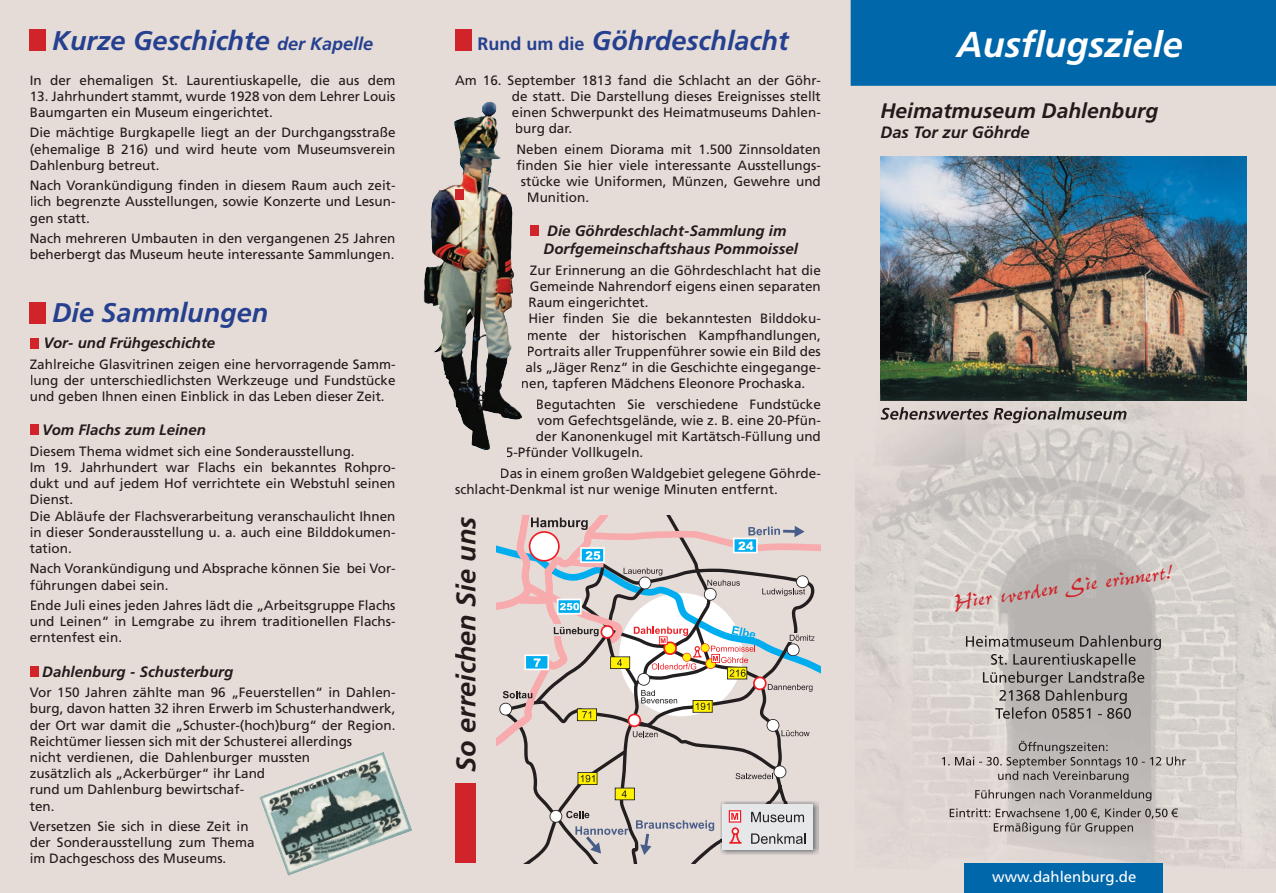
<style>
.page{position:relative;width:1276px;height:893px;background:#e5dcd8}
.page>*{position:absolute;margin:0;border:0;box-sizing:border-box;transform-origin:0 0}
.t1{font:italic 700 36px "Frutiger";color:#fff}
.t2{font:italic 700 27px "Frutiger";color:#25408f}
.t3{font:italic 700 27px "Frutiger";color:#221b1b}
.t4{font:24px "Pepita";color:#d1232a}
.t5{font:italic 700 21px "Frutiger";color:#221b1b}
.t6{font:italic 700 16.5px "Frutiger";color:#221b1b}
.t7{font:italic 700 15px/18px "Frutiger";color:#221b1b}
.t8{font:15px "Frutiger";color:#fff}
.t9{font:13.5px/16.2px "Frutiger";color:#221b1b}
.s1{font-size:18px}
.s2{font-style:normal;font-size:18px}
</style>
<div class="page">
<img style="left:855px;top:393px;width:421px;height:475px">
<div style="left:850px;top:0;width:426px;height:86px;background:#0067aa"></div>
<div style="left:964px;top:863px;width:198px;height:30px;background:#0067aa"></div>
<img style="left:880px;top:156px;width:366px;height:245px">
<img style="left:966px;top:635px;width:195px;height:15px">
<img style="left:991px;top:653px;width:144px;height:15px">
<img style="left:983px;top:671px;width:161px;height:15px">
<img style="left:999px;top:689px;width:127px;height:15px">
<img style="left:995px;top:707px;width:136px;height:12px">
<img style="left:1018px;top:741px;width:89px;height:13px">
<img style="left:942px;top:756px;width:243px;height:12px">
<img style="left:998px;top:771px;width:130px;height:11px">
<img style="left:975px;top:789px;width:176px;height:12px">
<img style="left:949px;top:808px;width:138px;height:11px">
<svg style="left:1090px;top:808px;width:7px;height:9px"></svg>
<img style="left:1097px;top:808px;width:71px;height:11px">
<svg style="left:1171px;top:808px;width:7px;height:9px"></svg>
<img style="left:993px;top:822px;width:140px;height:12px">
<div style="left:30px;top:30px;width:16px;height:21px;background:#d1232a"></div>
<div style="left:30px;top:302px;width:16px;height:21px;background:#d1232a"></div>
<div style="left:30px;top:338px;width:8px;height:11px;background:#d1232a"></div>
<img style="left:423px;top:102px;width:99px;height:348px">
<img style="left:259px;top:752px;width:153px;height:124px">
<div style="left:30px;top:424px;width:8px;height:11px;background:#d1232a"></div>
<div style="left:455px;top:189px;width:9px;height:11px;background:#d1232a"></div>
<div style="left:30px;top:666px;width:8px;height:10px;background:#d1232a"></div>
<div style="left:455px;top:30px;width:16px;height:21px;background:#d1232a"></div>
<div style="left:530px;top:225px;width:9px;height:11px;background:#d1232a"></div>
<svg style="left:497px;top:515px;width:324px;height:348px"></svg>
<div style="left:455px;top:783px;width:20px;height:80px;background:#d1232a"></div>
<img style="left:880px;top:407px;width:246px;height:16px">
<h2 class="t2" style="left:52px;top:25px;width:323px">Kurze Geschichte <span class="s1">der Kapelle</span></h2>
<p class="t9" style="left:30px;top:72px;width:367px">In der ehemaligen St. Laurentiuskapelle, die aus dem</p>
<p class="t9" style="left:30px;top:88px;width:367px">13. Jahrhundert stammt, wurde 1928 von dem Lehrer Louis<br>Baumgarten ein Museum eingerichtet.</p>
<p class="t9" style="left:30px;top:125px;width:367px;text-align:justify">Die mächtige Burgkapelle liegt an der Durchgangsstraße (ehemalige B 216) und wird heute vom Museumsverein Dahlenburg betreut.</p>
<p class="t9" style="left:30px;top:178px;width:367px;text-align:justify">Nach Vorankündigung finden in diesem Raum auch zeit&shy;lich begrenzte Ausstellungen, sowie Konzerte und Lesun&shy;gen statt.</p>
<p class="t9" style="left:30px;top:230px;width:367px">Nach mehreren Umbauten in den vergangenen 25 Jahren beherbergt das Museum heute interessante Sammlungen.</p>
<h2 class="t2" style="left:52px;top:297px;width:218px">Die Sammlungen</h2>
<p class="t7" style="left:44px;top:334px;width:173px">Vor- und Frühgeschichte</p>
<p class="t9" style="left:30px;top:356px;width:367px;text-align:justify">Zahlreiche Glasvitrinen zeigen eine hervorragende Samm&shy;lung der unterschiedlichsten Werkzeuge und Fundstücke und geben Ihnen einen Einblick in das Leben dieser Zeit.</p>
<p class="t7" style="left:42px;top:421px;width:165px">Vom Flachs zum Leinen</p>
<p class="t9" style="left:30px;top:443px;width:367px">Diesem Thema widmet sich eine Sonderausstellung.<br>Im 19. Jahrhundert war Flachs ein bekanntes Rohpro&shy;dukt und auf jedem Hof verrichtete ein Webstuhl seinen Dienst.<br>Die Abläufe der Flachsverarbeitung veranschaulicht Ihnen in dieser Sonderausstellung u. a. auch eine Bilddokumen&shy;tation.</p>
<p class="t9" style="left:30px;top:561px;width:367px">Nach Vorankündigung und Absprache können Sie bei Vor&shy;führungen dabei sein.</p>
<p class="t9" style="left:30px;top:597px;width:367px;text-align:justify">Ende Juli eines jeden Jahres lädt die „Arbeitsgruppe Flachs und Leinen“ in Lemgrabe zu ihrem traditionellen Flachs&shy;erntenfest ein.</p>
<p class="t7" style="left:42px;top:662px;width:192px">Dahlenburg - Schusterburg</p>
<p class="t9" style="left:30px;top:684px;width:367px">Vor 150 Jahren zählte man 96 „Feuerstellen“ in Dahlen&shy;burg, davon hatten 32 ihren Erwerb im Schusterhandwerk, der Ort war damit die „Schuster-(hoch)burg“ der Region.<br>Reichtümer liessen sich mit der Schusterei allerdings<br>nicht verdienen, die Dahlenburger mussten<br>zusätzlich als „Ackerbürger“ ihr Land<br>rund um Dahlenburg bewirtschaf-<br>ten.</p>
<p class="t9" style="left:30px;top:818px;width:226px">Versetzen Sie sich in diese Zeit in der Sonderausstellung zum Thema im Dachgeschoss des Museums.</p>
<h2 class="t2" style="left:477px;top:25px;width:312px"><span class="s2">Rund um die</span> Göhrdeschlacht</h2>
<p class="t9" style="left:512px;top:72px;width:310px;text-align:justify;text-indent:-57px">Am 16. September 1813 fand die Schlacht an der Göhr&shy;de statt. Die Darstellung dieses Ereignisses stellt einen Schwerpunkt des Heimatmuseums Dahlen&shy;burg dar.</p>
<p class="t9" style="left:516px;top:141px;width:306px">Neben einem Diorama mit 1.500 Zinnsoldaten</p>
<p class="t9" style="left:516px;top:157px;width:306px">finden Sie hier viele interessante Ausstellungs-</p>
<p class="t9" style="left:521px;top:173px;width:301px">stücke wie Uniformen, Münzen, Gewehre und</p>
<p class="t9" style="left:527px;top:189px;width:64px">Munition.</p>
<p class="t7" style="left:543px;top:222px;width:256px">Die Göhrdeschlacht-Sammlung im<br>Dorfgemeinschaftshaus Pommoissel</p>
<p class="t9" style="left:530px;top:262px;width:292px">Zur Erinnerung an die Göhrdeschlacht hat die</p>
<p class="t9" style="left:530px;top:278px;width:292px">Gemeinde Nahrendorf eigens einen separaten</p>
<p class="t9" style="left:528px;top:295px;width:122px">Raum eingerichtet.</p>
<p class="t9" style="left:528px;top:311px;width:294px">Hier finden Sie die bekanntesten Bilddoku-</p>
<p class="t9" style="left:527px;top:327px;width:295px">mente der historischen Kampfhandlungen,</p>
<p class="t9" style="left:527px;top:343px;width:295px">Portraits aller Truppenführer sowie ein Bild des</p>
<p class="t9" style="left:525px;top:359px;width:297px">als „Jäger Renz“ in die Geschichte eingegange-</p>
<p class="t9" style="left:521px;top:376px;width:286px">nen, tapferen Mädchens Eleonore Prochaska.</p>
<p class="t9" style="left:536px;top:396px;width:286px">Begutachten Sie verschiedene Fundstücke</p>
<p class="t9" style="left:537px;top:412px;width:285px">vom Gefechtsgelände, wie z. B. eine 20-Pfün-</p>
<p class="t9" style="left:536px;top:428px;width:286px">der Kanonenkugel mit Kartätsch-Füllung und</p>
<p class="t9" style="left:506px;top:445px;width:139px">5-Pfünder Vollkugeln.</p>
<p class="t9" style="left:455px;top:465px;width:367px;text-indent:45px">Das in einem großen Waldgebiet gelegene Göhrde&shy;schlacht-Denkmal ist nur wenige Minuten entfernt.</p>
<h2 class="t3" style="left:450px;top:772px;width:257px;rotate:-90deg">So erreichen Sie uns</h2>
<h1 class="t1" style="left:956px;top:23px;width:227px">Ausflugsziele</h1>
<h3 class="t5" style="left:880px;top:98px;width:279px">Heimatmuseum Dahlenburg</h3>
<p class="t6" style="left:880px;top:122px;width:151px">Das Tor zur Göhrde</p>
<h3 class="t4" style="left:951px;top:587px;width:224px;rotate:-8deg">Hier werden Sie erinnert!</h3>
<p class="t8" style="left:992px;top:867px;width:146px">www.dahlenburg.de</p>
</div>
